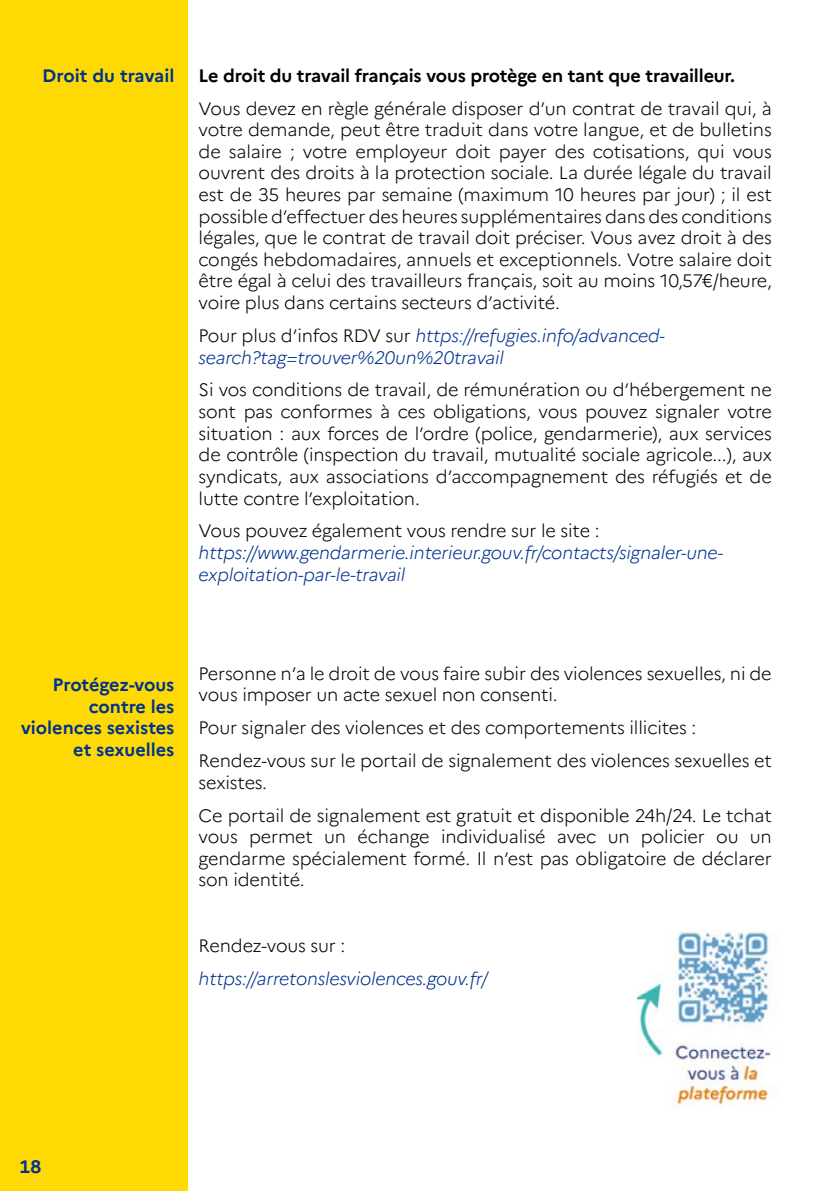
<style>
.page{position:relative;width:840px;height:1191px;background:#fff}
.page>*{position:absolute;margin:0;border:0;box-sizing:border-box;transform-origin:0 0}
.TXT_renf_45_mm{font:300 18px/21.6px "Marianne";letter-spacing:-.01em;color:#000;text-align:justify}
.TXT_renf_45_mm-2{font:italic 300 18px/21.6px "Marianne";letter-spacing:-.01em;color:#00328e}
.TXT_blanc_colonne{font:700 18px/21.6px "Marianne";color:#00328e;text-align:right}
.TXT_renf_45_mm-3{font:700 18px "Marianne";letter-spacing:-.01em;color:#000}
.s1{font-style:normal;color:#000}
</style>
<div class="page">
<div style="left:0;top:0;width:187px;height:1191px;background:#fed904"></div>
<img style="left:637px;top:930px;width:141px;height:179px">
<p class="TXT_blanc_colonne" style="left:42px;top:64px;width:134px">Droit du travail</p>
<p class="TXT_renf_45_mm-3" style="left:198px;top:64px;width:537px">Le droit du travail français vous protège en tant que travailleur.</p>
<p class="TXT_renf_45_mm" style="left:198px;top:97px;width:574px">Vous devez en règle générale disposer d’un contrat de travail qui, à votre demande, peut être traduit dans votre langue, et de bulletins de salaire ; votre employeur doit payer des cotisations, qui vous ouvrent des droits à la protection sociale. La durée légale du travail est de 35 heures par semaine (maximum 10 heures par jour) ; il est possible d’effectuer des heures supplémentaires dans des conditions légales, que le contrat de travail doit préciser. Vous avez droit à des congés hebdomadaires, annuels et exceptionnels. Votre salaire doit être égal à celui des travailleurs français, soit au moins 10,57€/heure, voire plus dans certains secteurs d’activité.</p>
<p class="TXT_renf_45_mm-2" style="left:198px;top:325px;width:467px"><span class="s1">Pour plus d’infos RDV sur</span> https://refugies.info/advanced&shy;search?tag=trouver%20un%20travail</p>
<p class="TXT_renf_45_mm" style="left:198px;top:379px;width:574px">Si vos conditions de travail, de rémunération ou d’hébergement ne sont pas conformes à ces obligations, vous pouvez signaler votre situation : aux forces de l’ordre (police, gendarmerie), aux services de contrôle (inspection du travail, mutualité sociale agricole...), aux syndicats, aux associations d’accompagnement des réfugiés et de lutte contre l’exploitation.</p>
<p class="TXT_renf_45_mm" style="left:198px;top:520px;width:402px">Vous pouvez également vous rendre sur le site :</p>
<p class="TXT_renf_45_mm-2" style="left:198px;top:542px;width:525px">https://www.gendarmerie.interieur.gouv.fr/contacts/signaler-une&shy;exploitation-par-le-travail</p>
<p class="TXT_blanc_colonne" style="left:21px;top:674px;width:155px">Protégez-vous contre les violences sexistes et sexuelles</p>
<p class="TXT_renf_45_mm" style="left:198px;top:662px;width:574px">Personne n’a le droit de vous faire subir des violences sexuelles, ni de vous imposer un acte sexuel non consenti.</p>
<p class="TXT_renf_45_mm" style="left:198px;top:717px;width:499px">Pour signaler des violences et des comportements illicites :</p>
<p class="TXT_renf_45_mm" style="left:198px;top:750px;width:574px">Rendez-vous sur le portail de signalement des violences sexuelles et sexistes.</p>
<p class="TXT_renf_45_mm" style="left:198px;top:804px;width:574px">Ce portail de signalement est gratuit et disponible 24h/24. Le tchat vous permet un échange individualisé avec un policier ou un gendarme spécialement formé. Il n’est pas obligatoire de déclarer son identité.</p>
<p class="TXT_renf_45_mm" style="left:198px;top:935px;width:148px">Rendez-vous sur :</p>
<p class="TXT_renf_45_mm-2" style="left:198px;top:968px;width:290px">https://arretonslesviolences.gouv.fr/</p>
<p class="TXT_blanc_colonne" style="left:20px;top:1156px;width:23px">18</p>
</div>
